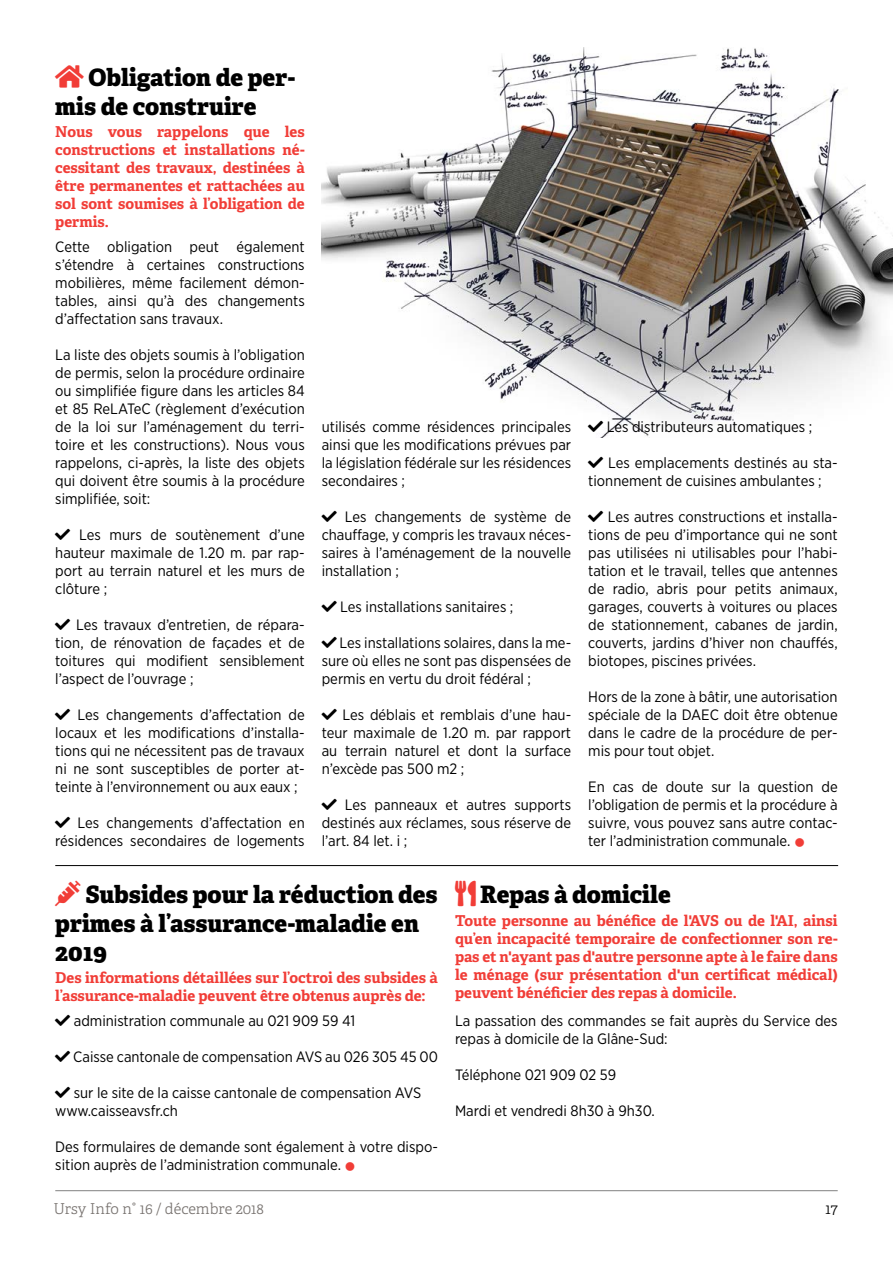
<style>
.page{position:relative;width:893px;height:1263px;background:#fff}
.page>*{position:absolute;margin:0;border:0;box-sizing:border-box;transform-origin:0 0}
.t1{font:800 24px/28.8px "Adelle Basic";color:#000}
.t2{font:15px/18px "Gotham Narrow";color:#000;text-align:justify}
.t3{font:700 15px/18px "Adelle Basic";letter-spacing:-.005em;color:#f13d37;text-align:justify}
.t4{font:300 15px "Adelle Basic";color:#787370}
.t5{font:300 15px "Adelle Basic";color:#000}
.s1{color:#f13d37}
</style>
<div class="page">
<hr style="left:55px;top:1190px;width:783px;height:1px;background:#000">
<img style="left:322px;top:47px;width:571px;height:390px">
<hr style="left:55px;top:865px;width:783px;height:1px;background:#000">
<svg style="left:588px;top:421px;width:15px;height:11px"></svg>
<h1 class="t1" style="left:55px;top:63px;width:241px;text-indent:33px">Obligation de per&shy;mis de construire</h1>
<p class="t3" style="left:55px;top:123px;width:251px">Nous vous rappelons que les constructions et installations né&shy;cessitant des travaux, destinées à être permanentes et rattachées au sol sont soumises à l’obligation de permis.</p>
<p class="t2" style="left:55px;top:237px;width:251px">Cette obligation peut également s’étendre à certaines constructions mobilières, même facilement démon&shy;tables, ainsi qu’à des changements d’affectation sans travaux.</p>
<p class="t2" style="left:55px;top:345px;width:251px">La liste des objets soumis à l’obligation de permis, selon la procédure ordinaire ou simplifiée figure dans les articles 84 et 85 ReLATeC (règlement d’exécution de la loi sur l’aménagement du terri&shy;toire et les constructions). Nous vous rappelons, ci-après, la liste des objets qui doivent être soumis à la procédure simplifiée, soit:</p>
<p class="t2" style="left:55px;top:525px;width:251px;text-indent:24px">Les murs de soutènement d’une hauteur maximale de 1.20 m. par rap&shy;port au terrain naturel et les murs de clôture ;</p>
<p class="t2" style="left:55px;top:615px;width:251px;text-indent:21px">Les travaux d’entretien, de répara&shy;tion, de rénovation de façades et de toitures qui modifient sensiblement l’aspect de l’ouvrage ;</p>
<p class="t2" style="left:55px;top:705px;width:251px;text-indent:22px">Les changements d’affectation de locaux et les modifications d’installa&shy;tions qui ne nécessitent pas de travaux ni ne sont susceptibles de porter at&shy;teinte à l’environnement ou aux eaux ;</p>
<p class="t2" style="left:55px;top:813px;width:251px;text-align:right">Les changements d’affectation en résidences secondaires de logements</p>
<p class="t2" style="left:322px;top:417px;width:251px">utilisés comme résidences principales ainsi que les modifications prévues par la législation fédérale sur les résidences secondaires ;</p>
<p class="t2" style="left:322px;top:507px;width:251px;text-indent:23px">Les changements de système de chauffage, y compris les travaux néces&shy;saires à l’aménagement de la nouvelle installation ;</p>
<p class="t2" style="left:340px;top:597px;width:175px">Les installations sanitaires ;</p>
<p class="t2" style="left:322px;top:633px;width:251px;text-indent:18px">Les installations solaires, dans la me&shy;sure où elles ne sont pas dispensées de permis en vertu du droit fédéral ;</p>
<p class="t2" style="left:322px;top:705px;width:251px;text-indent:21px">Les déblais et remblais d’une hau&shy;teur maximale de 1.20 m. par rapport au terrain naturel et dont la surface n’excède pas 500 m2 ;</p>
<p class="t2" style="left:322px;top:795px;width:251px;text-indent:23px">Les panneaux et autres supports destinés aux réclames, sous réserve de l’art. 84 let. i ;</p>
<p class="t2" style="left:607px;top:417px;width:207px">Les distributeurs automatiques ;</p>
<p class="t2" style="left:588px;top:453px;width:251px;text-indent:20px">Les emplacements destinés au sta&shy;tionnement de cuisines ambulantes ;</p>
<p class="t2" style="left:588px;top:507px;width:251px;text-indent:19px">Les autres constructions et installa&shy;tions de peu d’importance qui ne sont pas utilisées ni utilisables pour l’habi&shy;tation et le travail, telles que antennes de radio, abris pour petits animaux, garages, couverts à voitures ou places de stationnement, cabanes de jardin, couverts, jardins d’hiver non chauffés, biotopes, piscines privées.</p>
<p class="t2" style="left:588px;top:687px;width:251px">Hors de la zone à bâtir, une autorisation spéciale de la DAEC doit être obtenue dans le cadre de la procédure de per&shy;mis pour tout objet.</p>
<p class="t2" style="left:588px;top:777px;width:251px">En cas de doute sur la question de l’obligation de permis et la procédure à suivre, vous pouvez sans autre contac&shy;ter l’administration communale. <span class="s1">●</span></p>
<h1 class="t1" style="left:55px;top:880px;width:384px;text-indent:30px">Subsides pour la réduction des primes à l’assurance-maladie en<br>2019</h1>
<p class="t3" style="left:55px;top:969px;width:384px">Des informations détaillées sur l’octroi des subsides à l’assurance-maladie peuvent être obtenus auprès de:</p>
<p class="t2" style="left:74px;top:1011px;width:283px">administration communale au 021 909 59 41</p>
<p class="t2" style="left:73px;top:1047px;width:366px">Caisse cantonale de compensation AVS au 026 305 45 00</p>
<p class="t2" style="left:55px;top:1083px;width:368px;text-indent:19px">sur le site de la caisse cantonale de compensation AVS www.caisseavsfr.ch</p>
<p class="t2" style="left:55px;top:1137px;width:384px">Des formulaires de demande sont également à votre dispo&shy;sition auprès de l’administration communale. <span class="s1">●</span></p>
<h1 class="t1" style="left:480px;top:880px;width:192px">Repas à domicile</h1>
<p class="t3" style="left:455px;top:911px;width:384px">Toute personne au bénéfice de l'AVS ou de l'AI, ainsi qu’en incapacité temporaire de confectionner son re&shy;pas et n'ayant pas d'autre personne apte à le faire dans le ménage (sur présentation d'un certificat médical) peuvent bénéficier des repas à domicile.</p>
<p class="t2" style="left:455px;top:1011px;width:384px">La passation des commandes se fait auprès du Service des repas à domicile de la Glâne-Sud:</p>
<p class="t2" style="left:455px;top:1065px;width:163px">Téléphone 021 909 02 59</p>
<p class="t2" style="left:455px;top:1101px;width:201px">Mardi et vendredi 8h30 à 9h30.</p>
<p class="t4" style="left:54px;top:1200px;width:212px">Ursy Info n° 16 / décembre 2018</p>
<p class="t5" style="left:826px;top:1200px;width:14px">17</p>
</div>
